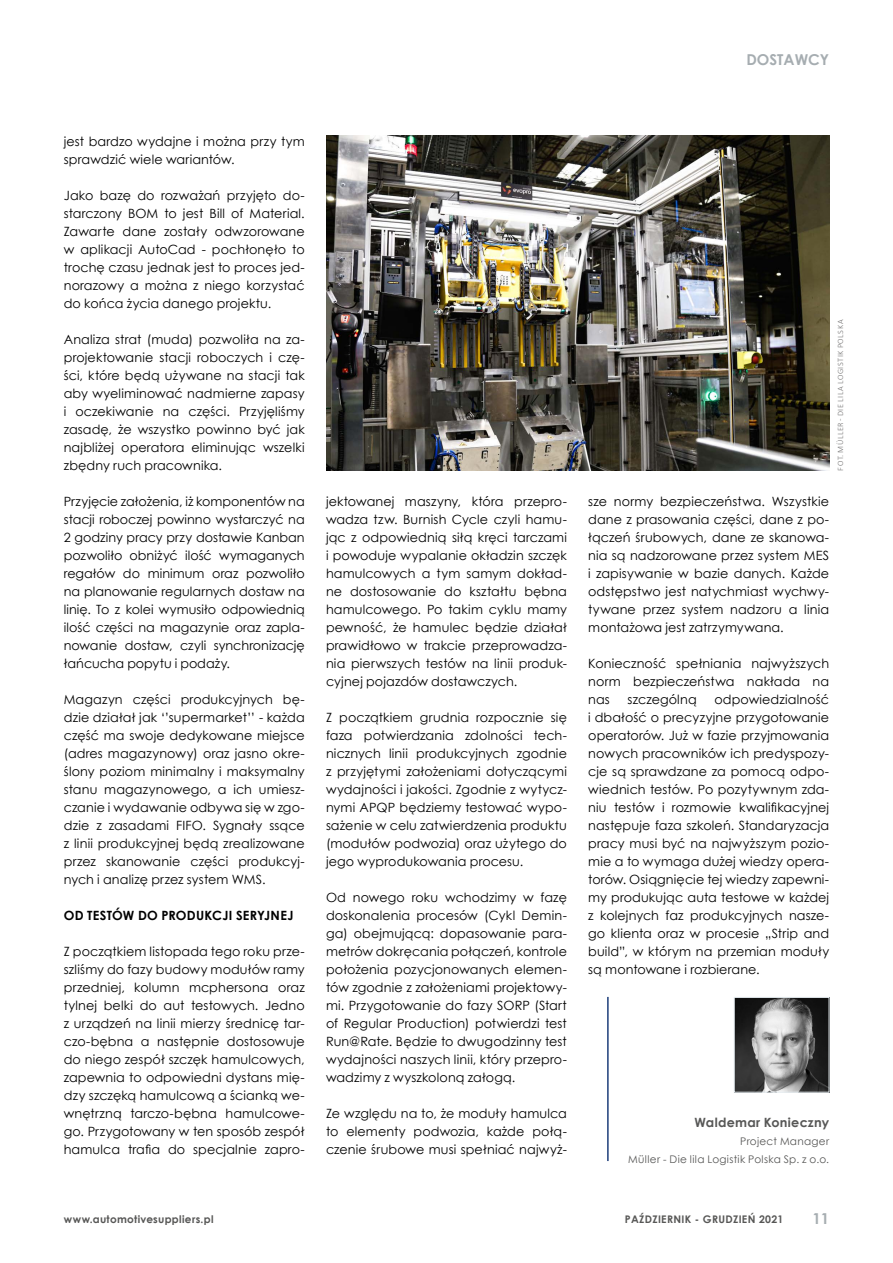
<style>
.page{position:relative;width:893px;height:1263px;background:#fff}
.page>*{position:absolute;margin:0;border:0;box-sizing:border-box;transform-origin:0 0}
.t1{font:700 15px "Century Gothic";color:#a6adb1}
.t2{font:12.75px/18px "Century Gothic";letter-spacing:.01em;color:#000;text-align:justify}
.t3{font:700 12.75px "Century Gothic";letter-spacing:.02em;color:#000}
.t4{font:700 12.75px "Century Gothic";letter-spacing:.02em;color:#575756}
.t5{font:700 10.5px "Century Gothic";letter-spacing:.03em;color:#575756}
.t6{font:10.5px/18px "Century Gothic";letter-spacing:.03em;color:#575756;text-align:right}
.t7{font:300 8.25px "Calibri";letter-spacing:.06em;color:#706f6f}
</style>
<div class="page">
<svg style="left:734px;top:997px;width:96px;height:96px;background:#6d6e6e"></svg>
<hr style="left:607px;top:997px;width:2px;height:164px;background:#1c3d7a">
<img style="left:326px;top:135px;width:503px;height:336px">
<p class="t1" style="left:746px;top:48px;width:84px">DOSTAWCY</p>
<p class="t2" style="left:64px;top:132px;width:242px">jest bardzo wydajne i można przy tym sprawdzić wiele wariantów.</p>
<p class="t2" style="left:64px;top:186px;width:242px">Jako bazę do rozważań przyjęto do&shy;starczony BOM to jest Bill of Material.<br>Zawarte dane zostały odwzorowane w aplikacji AutoCad - pochłonęło to trochę czasu jednak jest to proces jed&shy;norazowy a można z niego korzystać do końca życia danego projektu.</p>
<p class="t2" style="left:64px;top:330px;width:242px">Analiza strat (muda) pozwoliła na za&shy;projektowanie stacji roboczych i czę&shy;ści, które będą używane na stacji tak aby wyeliminować nadmierne zapasy i oczekiwanie na części. Przyjęliśmy zasadę, że wszystko powinno być jak najbliżej operatora eliminując wszelki zbędny ruch pracownika.</p>
<p class="t2" style="left:64px;top:492px;width:242px">Przyjęcie założenia, iż komponentów na stacji roboczej powinno wystarczyć na 2 godziny pracy przy dostawie Kanban pozwoliło obniżyć ilość wymaganych regałów do minimum oraz pozwoliło na planowanie regularnych dostaw na linię. To z kolei wymusiło odpowiednią ilość części na magazynie oraz zapla&shy;nowanie dostaw, czyli synchronizację łańcucha popytu i podaży.</p>
<p class="t2" style="left:64px;top:690px;width:242px">Magazyn części produkcyjnych bę&shy;dzie działał jak ‘’supermarket’’ - każda część ma swoje dedykowane miejsce (adres magazynowy) oraz jasno okre&shy;ślony poziom minimalny i maksymalny stanu magazynowego, a ich umiesz&shy;czanie i wydawanie odbywa się w zgo&shy;dzie z zasadami FIFO. Sygnały ssące z linii produkcyjnej będą zrealizowane przez skanowanie części produkcyj&shy;nych i analizę przez system WMS.</p>
<p class="t3" style="left:64px;top:905px;width:231px">OD TESTÓW DO PRODUKCJI SERYJNEJ</p>
<p class="t2" style="left:64px;top:942px;width:242px">Z początkiem listopada tego roku prze&shy;szliśmy do fazy budowy modułów ramy przedniej, kolumn mcphersona oraz tylnej belki do aut testowych. Jedno z urządzeń na linii mierzy średnicę tar&shy;czo-bębna a następnie dostosowuje do niego zespół szczęk hamulcowych, zapewnia to odpowiedni dystans mię&shy;dzy szczęką hamulcową a ścianką we&shy;wnętrzną tarczo-bębna hamulcowe&shy;go. Przygotowany w ten sposób zespół hamulca trafia do specjalnie zapro-</p>
<p class="t2" style="left:326px;top:492px;width:242px">jektowanej maszyny, która przepro&shy;wadza tzw. Burnish Cycle czyli hamu&shy;jąc z odpowiednią siłą kręci tarczami i powoduje wypalanie okładzin szczęk hamulcowych a tym samym dokład&shy;ne dostosowanie do kształtu bębna hamulcowego. Po takim cyklu mamy pewność, że hamulec będzie działał prawidłowo w trakcie przeprowadza&shy;nia pierwszych testów na linii produk&shy;cyjnej pojazdów dostawczych.</p>
<p class="t2" style="left:326px;top:708px;width:242px">Z początkiem grudnia rozpocznie się faza potwierdzania zdolności tech&shy;nicznych linii produkcyjnych zgodnie z przyjętymi założeniami dotyczącymi wydajności i jakości. Zgodnie z wytycz&shy;nymi APQP będziemy testować wypo&shy;sażenie w celu zatwierdzenia produktu (modułów podwozia) oraz użytego do jego wyprodukowania procesu.</p>
<p class="t2" style="left:326px;top:888px;width:242px">Od nowego roku wchodzimy w fazę doskonalenia procesów (Cykl Demin&shy;ga) obejmującą: dopasowanie para&shy;metrów dokręcania połączeń, kontrole położenia pozycjonowanych elemen&shy;tów zgodnie z założeniami projektowy&shy;mi. Przygotowanie do fazy SORP (Start of Regular Production) potwierdzi test Run@Rate. Będzie to dwugodzinny test wydajności naszych linii, który przepro&shy;wadzimy z wyszkoloną załogą.</p>
<p class="t2" style="left:326px;top:1104px;width:242px">Ze względu na to, że moduły hamulca to elementy podwozia, każde połą&shy;czenie śrubowe musi spełniać najwyż-</p>
<p class="t7" style="left:835px;top:471px;width:152px;rotate:-90deg">FOT. MÜLLER - DIE LILA LOGISTIK POLSKA</p>
<p class="t2" style="left:588px;top:492px;width:242px">sze normy bezpieczeństwa. Wszystkie dane z prasowania części, dane z po&shy;łączeń śrubowych, dane ze skanowa&shy;nia są nadzorowane przez system MES i zapisywanie w bazie danych. Każde odstępstwo jest natychmiast wychwy&shy;tywane przez system nadzoru a linia montażowa jest zatrzymywana.</p>
<p class="t2" style="left:588px;top:654px;width:242px">Konieczność spełniania najwyższych norm bezpieczeństwa nakłada na nas</p>
<p class="t2" style="left:588px;top:690px;width:242px;text-indent:126px">odpowiedzialność i dbałość o precyzyjne przygotowanie operatorów. Już w fazie przyjmowania nowych pracowników ich predyspozy&shy;cje są sprawdzane za pomocą odpo&shy;wiednich testów. Po pozytywnym zda&shy;niu testów i rozmowie kwalifikacyjnej następuje faza szkoleń. Standaryzacja pracy musi być na najwyższym pozio&shy;mie a to wymaga dużej wiedzy opera&shy;torów. Osiągnięcie tej wiedzy zapewni&shy;my produkując auta testowe w każdej z kolejnych faz produkcyjnych nasze&shy;go klienta oraz w procesie „Strip and build”, w którym na przemian moduły są montowane i rozbierane.</p>
<p class="t2" style="left:628px;top:690px;width:71px">szczególną</p>
<p class="t4" style="left:695px;top:1112px;width:136px">Waldemar Konieczny</p>
<p class="t6" style="left:628px;top:1132px;width:202px">Project Manager<br>Müller - Die lila Logistik Polska Sp. z o.o.</p>
<p class="t5" style="left:64px;top:1211px;width:151px">www.automotivesuppliers.pl</p>
<p class="t5" style="left:625px;top:1211px;width:160px">PAŹDZIERNIK - GRUDZIEŃ 2021</p>
<p class="t1" style="left:812px;top:1207px;width:18px">11</p>
</div>
